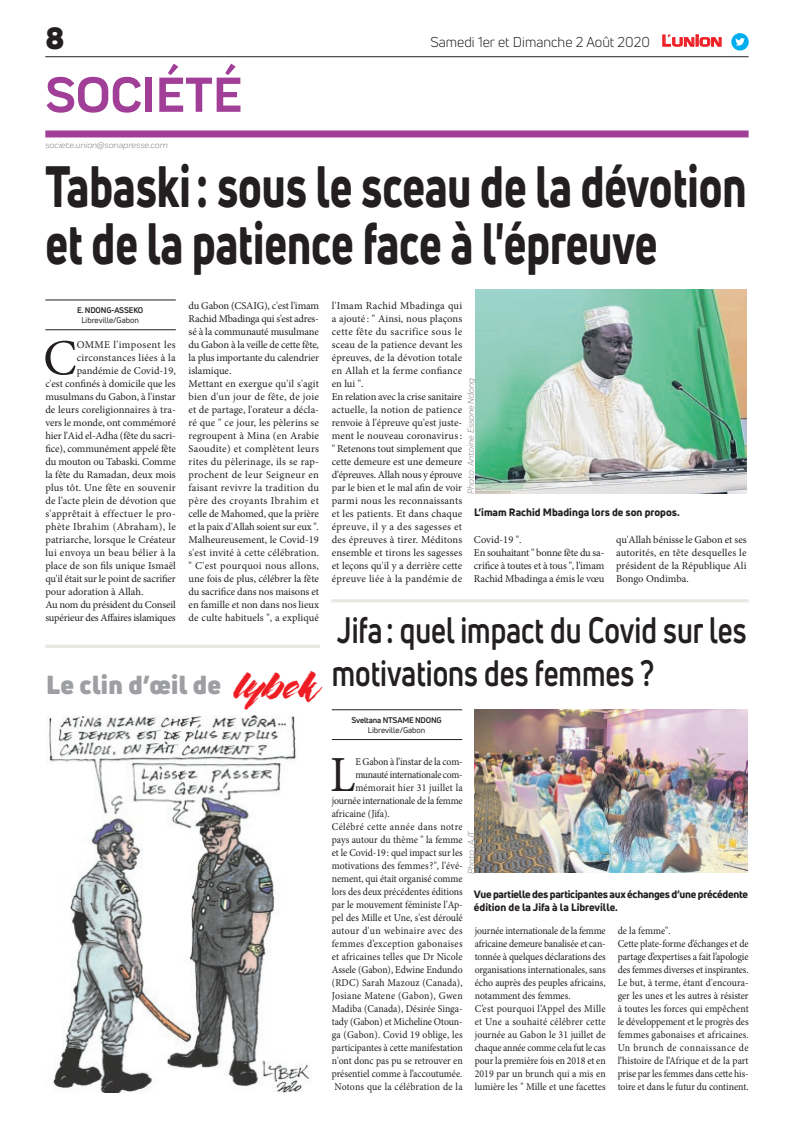
<style>
.page{position:relative;width:794px;height:1129px;background:#fff}
.page>*{position:absolute;margin:0;border:0;box-sizing:border-box;transform-origin:0 0}
.t1{font:800 57px/57px "Uni Neue";color:#231f20;scale:.75 1}
.t2{font:700 51px "Praktika";color:#a13e97}
.t3{font:50.5px "Minion Pro";color:#231f20}
.t4{font:50.5px "Minion Pro";color:#231f20;scale:.93 1}
.t5{font:700 36px/43.2px "Uni Neue";color:#231f20;scale:.79 1}
.t6{font:900 30px "Uni Neue";color:#231f20}
.t7{font:900 25.6px "Uni Neue";letter-spacing:.01em;color:#9e9fa3}
.t8{font:14px "Uni Neue";color:#231f20}
.t9{font:10.5px/13px "Minion Pro";color:#231f20}
.t10{font:10.5px/13px "Minion Pro";color:#231f20;scale:.93 1}
.t11{font:800 10.5px/12.6px "Uni Neue";letter-spacing:-.01em;color:#231f20}
.t12{font:10.5px "Minion Pro";letter-spacing:.02em;color:#231f20;scale:.93 1}
.t13{font:10.5px "Minion Pro";letter-spacing:-.02em;color:#231f20}
.t14{font:10.5px "Minion Pro";letter-spacing:.035em;color:#231f20;scale:.93 1}
.t15{font:10.5px "Minion Pro";letter-spacing:.025em;color:#231f20}
.t16{font:10.5px "Minion Pro";letter-spacing:.035em;color:#231f20}
.t17{font:10.5px "Minion Pro";letter-spacing:.03em;color:#231f20;scale:.93 1}
.t18{font:10.5px "Minion Pro";letter-spacing:-.03em;color:#231f20;scale:.93 1}
.t19{font:10.5px "Minion Pro";letter-spacing:.025em;color:#231f20;scale:.93 1}
.t20{font:10.5px "Minion Pro";letter-spacing:.02em;color:#231f20}
.t21{font:italic 9px "Praktika";color:#818386}
.t22{font:700 8px "Uni Neue";letter-spacing:-.02em;color:#231f20}
.t23{font:8px "Uni Neue";color:#231f20}
.s1{font-family:"Eurostile";font-weight:600;font-size:14.9px;color:#ee1d23}
.s2{font-family:"Eurostile";font-weight:600;font-size:11.4px;color:#ee1d23}
.s3{font-family:"The Flower City";font-weight:400;font-size:40.3px;color:#ee1d23}
</style>
<div class="page">
<hr style="left:45px;top:56px;width:703px;height:1px;background:#231f20">
<div style="left:45px;top:130px;width:703px;height:7px;background:#a13e97"></div>
<svg style="left:662px;top:34px;width:60px;height:13px"></svg>
<div style="left:731px;top:33px;width:17px;height:18px;background:#00aeef;border-radius:50%"></div>
<svg style="left:735px;top:38px;width:10px;height:8px"></svg>
<hr style="left:45px;top:644px;width:275px;height:3px;background:#e7e8e2">
<img style="left:49px;top:715px;width:261px;height:376px">
<hr style="left:45px;top:329px;width:131px;height:1px;background:#231f20">
<hr style="left:45px;top:300px;width:131px;height:1px;background:#231f20">
<img style="left:475px;top:289px;width:271px;height:204px">
<hr style="left:332px;top:739px;width:130px;height:1px;background:#231f20">
<hr style="left:332px;top:709px;width:130px;height:1px;background:#231f20">
<img style="left:474px;top:709px;width:274px;height:163px">
<hr style="left:331px;top:599px;width:417px;height:3px;background:#e7e8e2">
<h3 class="t6" style="left:45px;top:17px;width:21px">8</h3>
<h2 class="t2" style="left:45px;top:54px;width:198px">SOCIÉTÉ</h2>
<p class="t21" style="left:45px;top:139px;width:124px">societe.union@sonapresse.com</p>
<h3 class="t8" style="left:430px;top:33px;width:293px">Samedi 1er et Dimanche 2 Août 2020 <span class="s1">L</span><span class="s2">UNION</span></h3>
<h1 class="t1" style="left:45px;top:157px;width:936px">Tabaski: sous le sceau de la dévotion et de la patience face à l'épreuve</h1>
<p class="t22" style="left:77px;top:305px;width:68px">E. NDONG-ASSEKO</p>
<p class="t23" style="left:82px;top:315px;width:59px">Libreville/Gabon</p>
<p class="t9" style="left:189px;top:299px;width:132px">du Gabon (CSAIG), c'est l'imam<br>Rachid Mbadinga qui s'est adres&shy;sé à la communauté musulmane du Gabon à la veille de cette fête, la plus importante du calendrier islamique.<br>Mettant en exergue qu'il s'agit bien d'un jour de fête, de joie et de partage, l'orateur a décla&shy;ré que " ce jour, les pèlerins se regroupent à Mina (en Arabie<br>Saoudite) et complètent leurs rites du pèlerinage, ils se rap&shy;prochent de leur Seigneur en faisant revivre la tradition du père des croyants Ibrahim et celle de Mahomed, que la prière et la paix d'Allah soient sur eux ".<br>Malheureusement, le Covid-19 s'est invité à cette célébration. " C'est pourquoi nous allons, une fois de plus, célébrer la fête du sacrifice dans nos maisons et en famille et non dans nos lieux de culte habituels ", a expliqué</p>
<p class="t9" style="left:332px;top:299px;width:132px">l'Imam Rachid Mbadinga qui a ajouté : " Ainsi, nous plaçons cette fête du sacrifice sous le sceau de la patience devant les épreuves, de la dévotion totale en Allah et la ferme confiance en lui ".<br>En relation avec la crise sanitaire actuelle, la notion de patience renvoie à l'épreuve qu'est juste&shy;ment le nouveau coronavirus: " Retenons tout simplement que cette demeure est une demeure d'épreuves. Allah nous y éprouve par le bien et le mal afin de voir parmi nous les reconnaissants et les patients. Et dans chaque épreuve, il y a des sagesses et des épreuves à tirer. Méditons ensemble et tirons les sagesses et leçons qu'il y a derrière cette épreuve liée à la pandémie de</p>
<h3 class="t3" style="left:43px;top:324px;width:35px">C</h3>
<p class="t16" style="left:77px;top:338px;width:100px">OMME l'imposent les</p>
<p class="t20" style="left:77px;top:351px;width:101px">circonstances liées à la</p>
<p class="t9" style="left:77px;top:364px;width:101px">pandémie de Covid-19,</p>
<p class="t9" style="left:45px;top:377px;width:132px">c'est confinés à domicile que les</p>
<p class="t9" style="left:45px;top:390px;width:132px">musulmans du Gabon, à l'instar</p>
<p class="t9" style="left:45px;top:403px;width:132px">de leurs coreligionnaires à tra-</p>
<p class="t9" style="left:45px;top:416px;width:132px">vers le monde, ont commémoré</p>
<p class="t9" style="left:45px;top:429px;width:132px">hier l'Aid el-Adha (fête du sacri-</p>
<p class="t9" style="left:45px;top:442px;width:132px">fice), communément appelé fête</p>
<p class="t9" style="left:45px;top:455px;width:132px">du mouton ou Tabaski. Comme</p>
<p class="t9" style="left:45px;top:468px;width:132px">la fête du Ramadan, deux mois</p>
<p class="t9" style="left:45px;top:481px;width:132px">plus tôt. Une fête en souvenir</p>
<p class="t9" style="left:45px;top:494px;width:132px">de l'acte plein de dévotion que</p>
<p class="t15" style="left:45px;top:507px;width:132px">s'apprêtait à effectuer le pro-</p>
<p class="t16" style="left:45px;top:520px;width:132px">phète Ibrahim (Abraham), le</p>
<p class="t9" style="left:45px;top:533px;width:132px">patriarche, lorsque le Créateur</p>
<p class="t15" style="left:45px;top:546px;width:132px">lui envoya un beau bélier à la</p>
<p class="t9" style="left:45px;top:559px;width:132px">place de son fils unique Ismaël</p>
<p class="t9" style="left:45px;top:572px;width:132px">qu'il était sur le point de sacrifier</p>
<p class="t9" style="left:45px;top:585px;width:100px">pour adoration à Allah.</p>
<p class="t13" style="left:45px;top:598px;width:132px">Au nom du président du Conseil</p>
<p class="t13" style="left:45px;top:611px;width:132px">supérieur des Affaires islamiques</p>
<p class="t21" style="left:464px;top:494px;width:118px;rotate:-90deg">Photo : Antoine Essone Ndong</p>
<p class="t11" style="left:474px;top:505px;width:207px">L’imam Rachid Mbadinga lors de son propos.</p>
<p class="t9" style="left:474px;top:533px;width:132px">Covid-19 ".<br>En souhaitant " bonne fête du sa&shy;crifice à toutes et à tous ", l'imam<br>Rachid Mbadinga a émis le vœu</p>
<p class="t9" style="left:616px;top:533px;width:132px;text-align:justify">qu'Allah bénisse le Gabon et ses autorités, en tête desquelles le président de la République Ali Bongo Ondimba.</p>
<h3 class="t5" style="left:332px;top:607px;width:526px">Jifa: quel impact du Covid sur les motivations des femmes ?</h3>
<p class="t22" style="left:351px;top:714px;width:92px">Sveltana NTSAME NDONG</p>
<p class="t23" style="left:368px;top:725px;width:59px">Libreville/Gabon</p>
<h3 class="t7" style="left:46px;top:667px;width:271px">Le clin d’œil de <span class="s3">lybek</span></h3>
<h3 class="t4" style="left:330px;top:740px;width:29px">L</h3>
<p class="t10" style="left:355px;top:754px;width:117px">E Gabon à l’instar de la com-</p>
<p class="t18" style="left:355px;top:767px;width:117px">munauté internationale com-</p>
<p class="t12" style="left:355px;top:780px;width:117px">mémorait hier 31 juillet la</p>
<p class="t10" style="left:332px;top:793px;width:142px">journée internationale de la femme</p>
<p class="t10" style="left:332px;top:806px;width:64px">africaine (Jifa).</p>
<p class="t14" style="left:332px;top:819px;width:142px">Célébré cette année dans notre</p>
<p class="t10" style="left:332px;top:832px;width:142px">pays autour du thème " la femme</p>
<p class="t10" style="left:332px;top:845px;width:142px">et le Covid-19: quel impact sur les</p>
<p class="t10" style="left:332px;top:858px;width:142px">motivations des femmes?", l'évé-</p>
<p class="t10" style="left:332px;top:871px;width:142px">nement, qui était organisé comme</p>
<p class="t10" style="left:332px;top:884px;width:142px">lors des deux précédentes éditions</p>
<p class="t10" style="left:332px;top:897px;width:142px">par le mouvement féministe l'Ap-</p>
<p class="t10" style="left:332px;top:910px;width:142px">pel des Mille et Une, s'est déroulé</p>
<p class="t17" style="left:332px;top:923px;width:142px">autour d'un webinaire avec des</p>
<p class="t14" style="left:332px;top:936px;width:142px">femmes d’exception gabonaises</p>
<p class="t10" style="left:332px;top:949px;width:142px">et africaines telles que Dr Nicole</p>
<p class="t10" style="left:332px;top:962px;width:142px">Assele (Gabon), Edwine Endundo</p>
<p class="t12" style="left:332px;top:975px;width:142px">(RDC) Sarah Mazouz (Canada),</p>
<p class="t19" style="left:332px;top:988px;width:142px">Josiane Matene (Gabon), Gwen</p>
<p class="t10" style="left:332px;top:1001px;width:142px">Madiba (Canada), Désirée Singa-</p>
<p class="t10" style="left:332px;top:1014px;width:142px">tady (Gabon) et Micheline Otoun-</p>
<p class="t12" style="left:332px;top:1027px;width:142px">ga (Gabon). Covid 19 oblige, les</p>
<p class="t10" style="left:332px;top:1040px;width:142px">participantes à cette manifestation</p>
<p class="t10" style="left:332px;top:1053px;width:142px">n'ont donc pas pu se retrouver en</p>
<p class="t10" style="left:332px;top:1066px;width:142px">présentiel comme à l’accoutumée.</p>
<p class="t12" style="left:334px;top:1079px;width:139px">Notons que la célébration de la</p>
<p class="t21" style="left:465px;top:873px;width:45px;rotate:-90deg">Photo : AJT</p>
<p class="t11" style="left:474px;top:887px;width:275px">Vue partielle des participantes aux échanges d’une précédente édition de la Jifa à la Libreville.</p>
<p class="t10" style="left:475px;top:923px;width:142px">journée internationale de la femme africaine demeure banalisée et can&shy;tonnée à quelques déclarations des organisations internationales, sans écho auprès des peuples africains, notamment des femmes.<br>C’est pourquoi l’Appel des Mille et Une a souhaité célébrer cette journée au Gabon le 31 juillet de chaque année comme cela fut le cas pour la première fois en 2018 et en 2019 par un brunch qui a mis en lumière les " Mille et une facettes</p>
<p class="t10" style="left:617px;top:923px;width:142px">de la femme".<br>Cette plate-forme d’échanges et de partage d’expertises a fait l’apologie des femmes diverses et inspirantes.<br>Le but, à terme, étant d'encoura&shy;ger les unes et les autres à résister à toutes les forces qui empêchent le développement et le progrès des femmes gabonaises et africaines.<br>Un brunch de connaissance de l’histoire de l’Afrique et de la part prise par les femmes dans cette his&shy;toire et dans le futur du continent.</p>
</div>
